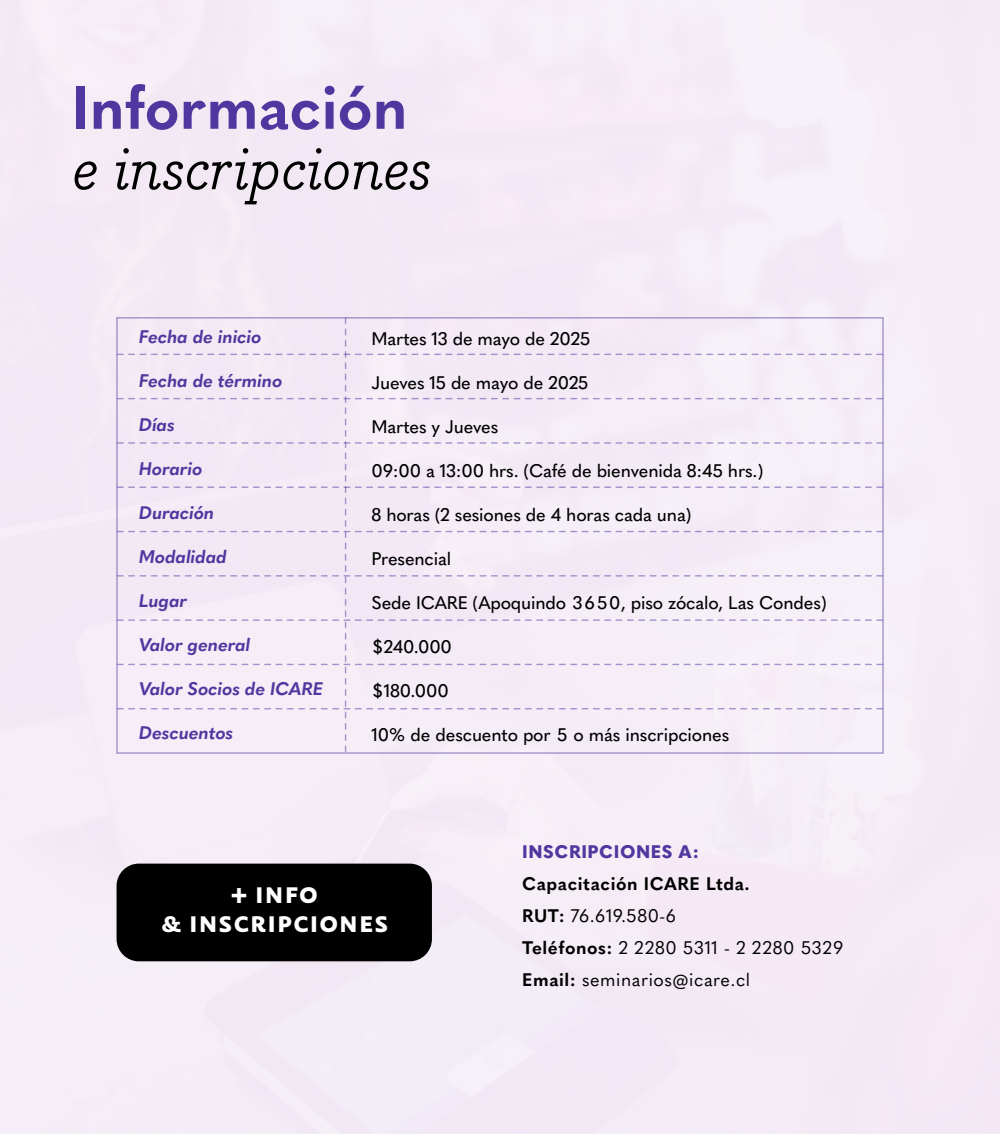
<style>
.page{position:relative;width:1000px;height:1134px;background:#f4ebf6}
.page>*{position:absolute;margin:0;border:0;box-sizing:border-box;transform-origin:0 0}
.t1{font:italic 60px "Bodoni Egyptian Pro";color:#000}
.t2{font:700 60px "Quasimoda";color:#4e389f}
.t3{font:700 29.6px/29.6px "Carolineale";letter-spacing:.02em;color:#fff;text-align:center}
.t4{font:500 18px "Quasimoda";letter-spacing:-.01em;color:#000}
.t5{font:italic 700 18px "Quasimoda";letter-spacing:-.01em;color:#4e389f}
.t6{font:18px/32px "Quasimoda";letter-spacing:.03em;color:#000}
.t7{font:800 18px "Quasimoda";letter-spacing:.03em;color:#4e389f}
.s1{font-weight:700}
</style>
<div class="page">
<div style="left:117px;top:318px;width:766px;height:434px;background:#f4ecf6"></div>
<div style="left:117px;top:864px;width:315px;height:97px;background:#000;border-radius:22px"></div>
<h1 class="t2" style="left:72px;top:61px;width:337px">Información</h1>
<h1 class="t1" style="left:72px;top:131px;width:360px">e inscripciones</h1>
<p class="t5" style="left:139px;top:322px;width:124px">Fecha de inicio</p>
<p class="t5" style="left:139px;top:366px;width:145px">Fecha de término</p>
<p class="t5" style="left:139px;top:410px;width:37px">Días</p>
<p class="t5" style="left:139px;top:454px;width:65px">Horario</p>
<p class="t5" style="left:139px;top:498px;width:77px">Duración</p>
<p class="t5" style="left:139px;top:542px;width:89px">Modalidad</p>
<p class="t5" style="left:139px;top:586px;width:50px">Lugar</p>
<p class="t5" style="left:139px;top:630px;width:113px">Valor general</p>
<p class="t5" style="left:139px;top:674px;width:186px">Valor Socios de ICARE</p>
<p class="t5" style="left:139px;top:718px;width:96px">Descuentos</p>
<p class="t4" style="left:371px;top:325px;width:220px">Martes 13 de mayo de 2025</p>
<p class="t4" style="left:371px;top:369px;width:218px">Jueves 15 de mayo de 2025</p>
<p class="t4" style="left:371px;top:413px;width:128px">Martes y Jueves</p>
<p class="t4" style="left:371px;top:457px;width:394px">09:00 a 13:00 hrs. (Café de bienvenida 8:45 hrs.)</p>
<p class="t4" style="left:371px;top:501px;width:322px">8 horas (2 sesiones de 4 horas cada una)</p>
<p class="t4" style="left:371px;top:545px;width:81px">Presencial</p>
<p class="t4" style="left:371px;top:589px;width:457px">Sede ICARE (Apoquindo 3650, piso zócalo, Las Condes)</p>
<p class="t4" style="left:371px;top:633px;width:82px">$240.000</p>
<p class="t4" style="left:371px;top:677px;width:79px">$180.000</p>
<p class="t4" style="left:371px;top:721px;width:359px">10% de descuento por 5 o más inscripciones</p>
<h2 class="t3" style="left:161px;top:878px;width:229px">+ info<br>&amp; inscripciones</h2>
<p class="t7" style="left:522px;top:838px;width:178px">INSCRIPCIONES A:</p>
<p class="t6" style="left:522px;top:866px;width:322px"><span class="s1">Capacitación ICARE Ltda.<br>RUT:</span> 76.619.580-6<br><span class="s1">Teléfonos:</span> 2 2280 5311 - 2 2280 5329<br><span class="s1">Email:</span> seminarios@icare.cl</p>
</div>
